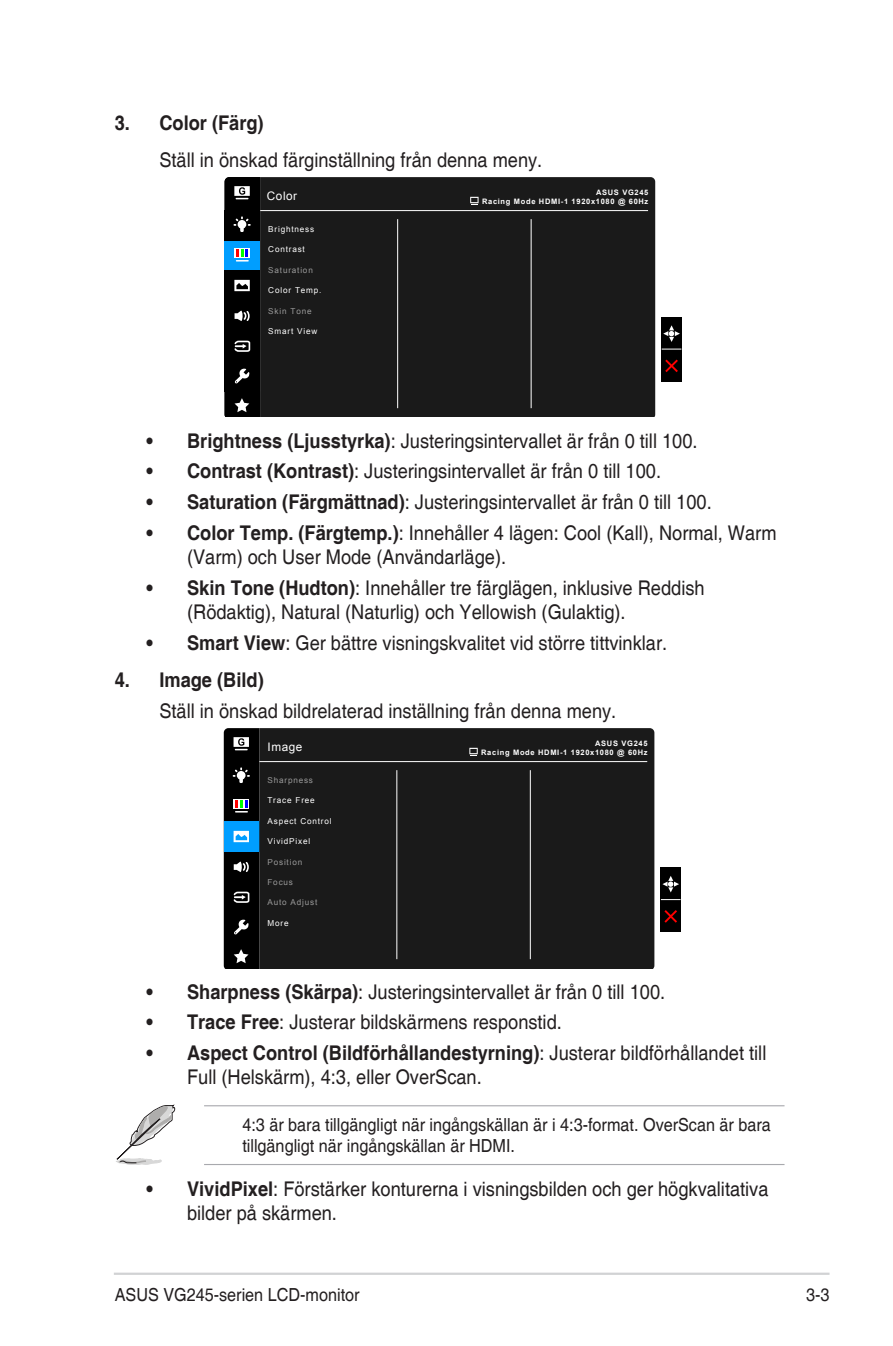
<style>
.page{position:relative;width:893px;height:1346px;background:#fff}
.page>*{position:absolute;margin:0;border:0;box-sizing:border-box;transform-origin:0 0}
.Bulleted_Text{font:20.25px/24.3px "Helvetica";color:#231f20;scale:.9 1}
.List{font:20.25px "Helvetica";color:#231f20;scale:.9 1}
.List_Bold{font:700 20.25px "Helvetica";color:#231f20;scale:.9 1}
.List-2{font:700 20.25px "Helvetica";color:#231f20;scale:.9 1}
.Message_List{font:18px/21.6px "Helvetica";color:#231f20;scale:.9 1}
.t1{font:11.7px "Arial";letter-spacing:.05em;color:#fff}
.t2{font:8.1px "Arial";letter-spacing:.1em;color:#fff}
.t3{font:8.1px "Arial";letter-spacing:.1em;color:#999}
.t4{font:700 7.42px/8.8px "Arial";letter-spacing:.09em;color:#fff;text-align:right}
.s1{font-weight:700}
</style>
<div class="page">
<hr style="left:114px;top:1272px;width:715px;height:3px;background:#d1d2d4">
<hr style="left:204px;top:1105px;width:580px;height:1px;background:#a8a9ad">
<hr style="left:204px;top:1164px;width:580px;height:1px;background:#a8a9ad">
<div style="left:260px;top:177px;width:395px;height:240px;background:#1a1a1a"></div>
<hr style="left:260px;top:210px;width:388px;height:1px;background:#fff">
<hr style="left:397px;top:219px;width:1px;height:189px;background:#fff">
<hr style="left:531px;top:219px;width:1px;height:189px;background:#fff">
<div style="left:661px;top:317px;width:21px;height:64px;background:#000"></div>
<svg style="left:662px;top:349px;width:19px;height:1px"></svg>
<svg style="left:663px;top:325px;width:17px;height:17px"></svg>
<svg style="left:665px;top:359px;width:13px;height:13px"></svg>
<svg style="left:225px;top:177px;width:35px;height:240px;background:#192932"></svg>
<svg style="left:470px;top:197px;width:9px;height:6px"></svg>
<svg style="left:471px;top:198px;width:7px;height:7px"></svg>
<div style="left:259px;top:728px;width:395px;height:240px;background:#1a1a1a"></div>
<hr style="left:259px;top:761px;width:388px;height:1px;background:#fff">
<hr style="left:396px;top:770px;width:1px;height:189px;background:#fff">
<hr style="left:530px;top:770px;width:1px;height:189px;background:#fff">
<div style="left:661px;top:867px;width:20px;height:65px;background:#000"></div>
<svg style="left:661px;top:899px;width:20px;height:1px"></svg>
<svg style="left:662px;top:876px;width:17px;height:16px"></svg>
<svg style="left:664px;top:910px;width:13px;height:13px"></svg>
<svg style="left:224px;top:728px;width:35px;height:240px;background:#192b36"></svg>
<svg style="left:469px;top:748px;width:9px;height:6px"></svg>
<svg style="left:470px;top:749px;width:7px;height:7px"></svg>
<svg style="left:116px;top:1104px;width:59px;height:61px"></svg>
<p class="List_Bold" style="left:115px;top:110px;width:167px">3. Color (Färg)</p>
<p class="List" style="left:159px;top:148px;width:427px">Ställ in önskad färginställning från denna meny.</p>
<p class="t1" style="left:267px;top:188px;width:32px">Color</p>
<p class="t4" style="left:482px;top:188px;width:168px">ASUS VG245<br>Racing Mode HDMI-1 1920x1080 @ 60Hz</p>
<p class="t2" style="left:268px;top:224px;width:47px">Brightness</p>
<p class="t2" style="left:268px;top:244px;width:38px">Contrast</p>
<p class="t3" style="left:268px;top:265px;width:46px">Saturation</p>
<p class="t2" style="left:268px;top:285px;width:55px">Color Temp.</p>
<p class="t3" style="left:268px;top:305px;width:45px">Skin Tone</p>
<p class="t2" style="left:268px;top:326px;width:51px">Smart View</p>
<p class="Bulleted_Text" style="left:147px;top:429px;width:614px"><span class="s1">• Brightness (Ljusstyrka)</span>: Justeringsintervallet är från 0 till 100.</p>
<p class="Bulleted_Text" style="left:147px;top:460px;width:573px"><span class="s1">• Contrast (Kontrast)</span>: Justeringsintervallet är från 0 till 100.</p>
<p class="Bulleted_Text" style="left:147px;top:490px;width:629px"><span class="s1">• Saturation (Färgmättnad)</span>: Justeringsintervallet är från 0 till 100.</p>
<p class="Bulleted_Text" style="left:187px;top:521px;width:656px;text-indent:-40px"><span class="s1">• Color Temp. (Färgtemp.)</span>: Innehåller 4 lägen: Cool (Kall), Normal, Warm (Varm) och User Mode (Användarläge).</p>
<p class="Bulleted_Text" style="left:187px;top:576px;width:577px;text-indent:-40px"><span class="s1">• Skin Tone (Hudton)</span>: Innehåller tre färglägen, inklusive Reddish (Rödaktig), Natural (Naturlig) och Yellowish (Gulaktig).</p>
<p class="Bulleted_Text" style="left:147px;top:631px;width:580px"><span class="s1">• Smart View</span>: Ger bättre visningskvalitet vid större tittvinklar.</p>
<p class="List-2" style="left:115px;top:667px;width:167px">4. Image (Bild)</p>
<p class="List" style="left:159px;top:699px;width:509px">Ställ in önskad bildrelaterad inställning från denna meny.</p>
<p class="t1" style="left:267px;top:739px;width:36px">Image</p>
<p class="t4" style="left:481px;top:739px;width:168px">ASUS VG245<br>Racing Mode HDMI-1 1920x1080 @ 60Hz</p>
<p class="t3" style="left:267px;top:775px;width:47px">Sharpness</p>
<p class="t2" style="left:267px;top:795px;width:49px">Trace Free</p>
<p class="t2" style="left:267px;top:816px;width:66px">Aspect Control</p>
<p class="t2" style="left:267px;top:836px;width:44px">VividPixel</p>
<p class="t3" style="left:267px;top:856px;width:36px">Position</p>
<p class="t3" style="left:267px;top:877px;width:27px">Focus</p>
<p class="t3" style="left:267px;top:897px;width:51px">Auto Adjust</p>
<p class="t2" style="left:267px;top:918px;width:23px">More</p>
<p class="Bulleted_Text" style="left:147px;top:980px;width:578px"><span class="s1">• Sharpness (Skärpa)</span>: Justeringsintervallet är från 0 till 100.</p>
<p class="Bulleted_Text" style="left:147px;top:1011px;width:463px"><span class="s1">• Trace Free</span>: Justerar bildskärmens responstid.</p>
<p class="Bulleted_Text" style="left:187px;top:1041px;width:645px;text-indent:-40px"><span class="s1">• Aspect Control (Bildförhållandestyrning)</span>: Justerar bildförhållandet till<br>Full (Helskärm), 4:3, eller OverScan.</p>
<p class="Message_List" style="left:242px;top:1114px;width:589px">4:3 är bara tillgängligt när ingångskällan är i 4:3-format. OverScan är bara tillgängligt när ingångskällan är HDMI.</p>
<p class="Bulleted_Text" style="left:187px;top:1177px;width:648px;text-indent:-40px"><span class="s1">• VividPixel</span>: Förstärker konturerna i visningsbilden och ger högkvalitativa bilder på skärmen.</p>
<p class="Message_List" style="left:115px;top:1284px;width:274px">ASUS VG245-serien LCD-monitor</p>
<p class="Message_List" style="left:806px;top:1284px;width:28px">3-3</p>
</div>
